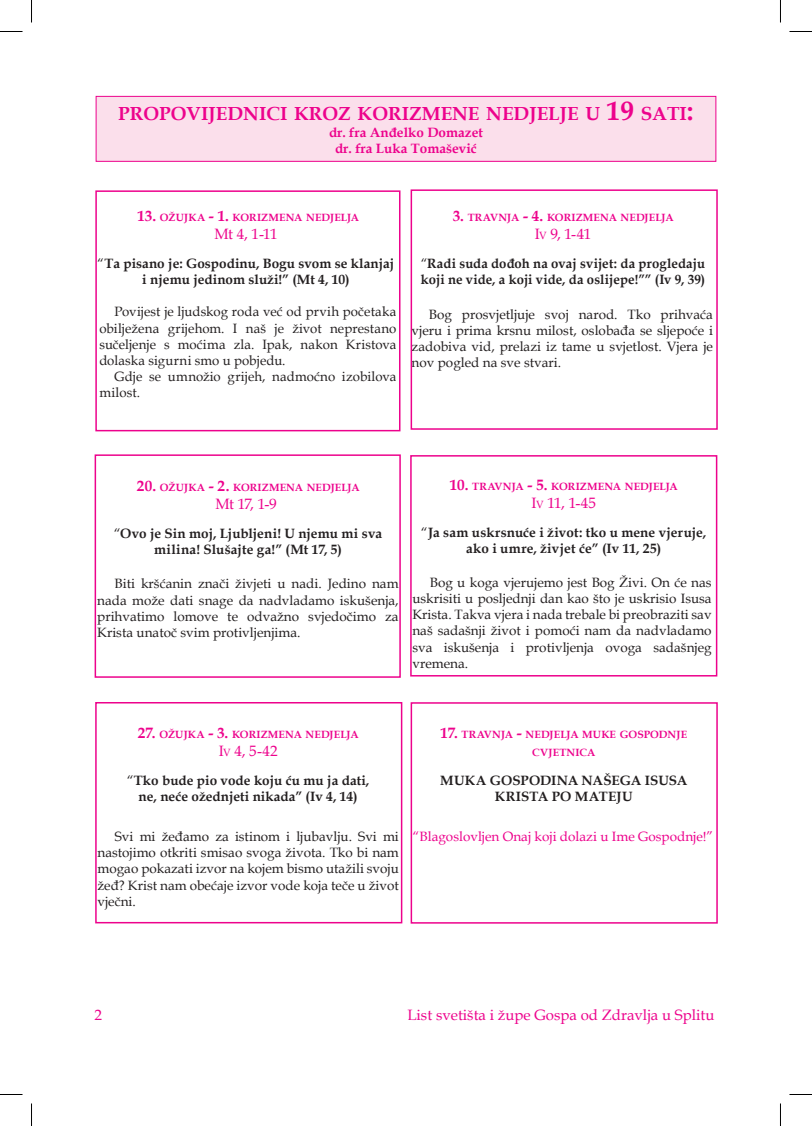
<style>
.page{position:relative;width:812px;height:1126px;background:#fff}
.page>*{position:absolute;margin:0;border:0;box-sizing:border-box;transform-origin:0 0}
.t1{font:700 18.9px "Book Antiqua";color:#ed028c}
.t2{font:15px "Book Antiqua";letter-spacing:-.03em;color:#ed028c}
.t3{font:15px "Book Antiqua";color:#ed028c}
.t4{font:13.5px/16.2px "Book Antiqua";color:#231f20;text-align:justify}
.t5{font:700 13.5px/16.2px "Book Antiqua";color:#231f20;text-align:center}
.t6{font:13.5px "Book Antiqua";color:#ed028c}
.t7{font:700 13.5px/16.2px "Book Antiqua";color:#ed028c;text-align:center}
.t8{font:700 13.5px "Book Antiqua";color:#231f20}
.t9{font:700 10.5px/18px "Book Antiqua";letter-spacing:.01em;color:#ed028c;text-align:center}
.s1{font-size:27px}
.s2{font-size:15px}
.s3{font-style:inherit}
.s4{font-weight:400}
.s5{font-size:10.5px}
</style>
<div class="page">
<div style="left:96px;top:96px;width:620px;height:66px;background:#fbdfeb;border:1px solid #ed028c"></div>
<div style="left:95px;top:190px;width:305px;height:241px;border:2px solid #ed028c"></div>
<div style="left:95px;top:454px;width:306px;height:224px;border:2px solid #ed028c"></div>
<div style="left:95px;top:702px;width:307px;height:221px;border:2px solid #ed028c"></div>
<div style="left:410px;top:189px;width:307px;height:241px;border:2px solid #ed028c"></div>
<div style="left:410px;top:455px;width:307px;height:222px;border:2px solid #ed028c"></div>
<div style="left:410px;top:702px;width:307px;height:222px;border:2px solid #ed028c"></div>
<svg style="left:0;top:31px;width:22px;height:1px"></svg>
<svg style="left:789px;top:31px;width:22px;height:1px"></svg>
<svg style="left:0;top:1094px;width:22px;height:1px"></svg>
<svg style="left:789px;top:1094px;width:22px;height:1px"></svg>
<svg style="left:31px;top:0;width:1px;height:22px"></svg>
<svg style="left:31px;top:1103px;width:1px;height:23px"></svg>
<svg style="left:780px;top:0;width:1px;height:22px"></svg>
<svg style="left:780px;top:1103px;width:1px;height:23px"></svg>
<h1 class="t1" style="left:118px;top:101px;width:577px">PROPOVIJEDNICI KROZ KORIZMENE NEDJELJE U <span class="s1">19</span> SATI<span class="s1">:</span></h1>
<p class="t7" style="left:329px;top:124px;width:155px">dr. fra Anđelko Domazet dr. fra Luka Tomašević</p>
<p class="t9" style="left:137px;top:208px;width:223px"><span class="s2">13.</span> OŽUJKA <span class="s2">- 1.</span> KORIZMENA NEDJELJA</p>
<p class="t2" style="left:214px;top:224px;width:64px">M<span class="s3">t</span> 4, 1-11</p>
<p class="t5" style="left:98px;top:255px;width:298px"><span class="s4">“</span>Ta pisano je: Gospodinu, Bogu svom se klanjaj i njemu jedinom služi!” (Mt 4, 10)</p>
<p class="t4" style="left:99px;top:303px;width:298px;text-indent:15px">Povijest je ljudskog roda već od prvih početaka obilježena grijehom. I naš je život neprestano sučeljenje s moćima zla. Ipak, nakon Kristova dolaska sigurni smo u pobjedu.</p>
<p class="t4" style="left:99px;top:368px;width:298px;text-indent:15px">Gdje se umnožio grijeh, nadmoćno izobilova milost.</p>
<p class="t9" style="left:452px;top:208px;width:222px"><span class="s2">3.</span> TRAVNJA <span class="s2">- 4.</span> KORIZMENA NEDJELJA</p>
<p class="t2" style="left:534px;top:223px;width:58px">I<span class="s5">V</span> 9, 1-41</p>
<p class="t5" style="left:421px;top:255px;width:286px;text-align:left"><span class="s4">“</span>Radi suda dođoh na ovaj svijet: da progledaju koji ne vide, a koji vide, da oslijepe!”” (Iv 9, 39)</p>
<p class="t4" style="left:411px;top:306px;width:303px;text-indent:17px">Bog prosvjetljuje svoj narod. Tko prihvaća vjeru i prima krsnu milost, oslobađa se sljepoće i zadobiva vid, prelazi iz tame u svjetlost. Vjera je nov pogled na sve stvari.</p>
<p class="t9" style="left:137px;top:479px;width:224px"><span class="s2">20.</span> OŽUJKA <span class="s2">- 2.</span> KORIZMENA NEDJELJA</p>
<p class="t2" style="left:215px;top:494px;width:63px">M<span class="s3">t</span> 17, 1-9</p>
<p class="t5" style="left:114px;top:526px;width:270px"><span class="s4">“</span>Ovo je Sin moj, Ljubljeni! U njemu mi sva milina! Slušajte ga!” (Mt 17, 5)</p>
<p class="t4" style="left:97px;top:575px;width:303px;text-indent:17px">Biti kršćanin znači živjeti u nadi. Jedino nam nada može dati snage da nadvladamo iskušenja, prihvatimo lomove te odvažno svjedočimo za Krista unatoč svim protivljenjima.</p>
<p class="t9" style="left:450px;top:478px;width:229px"><span class="s2">10.</span> TRAVNJA <span class="s2">- 5.</span> KORIZMENA NEDJELJA</p>
<p class="t2" style="left:531px;top:493px;width:66px">I<span class="s5">V</span> 11, 1-45</p>
<p class="t5" style="left:421px;top:524px;width:286px"><span class="s4">“</span>Ja sam uskrsnuće i život: tko u mene vjeruje, ako i umre, živjet će” (Iv 11, 25)</p>
<p class="t4" style="left:412px;top:574px;width:301px;text-indent:17px">Bog u koga vjerujemo jest Bog Živi. On će nas uskrisiti u posljednji dan kao što je uskrisio Isusa Krista. Takva vjera i nada trebale bi preobraziti sav naš sadašnji život i pomoći nam da nadvladamo sva iskušenja i protivljenja ovoga sadašnjeg vremena.</p>
<p class="t9" style="left:138px;top:726px;width:222px"><span class="s2">27.</span> OŽUJKA <span class="s2">- 3.</span> KORIZMENA NEDJELJA</p>
<p class="t2" style="left:219px;top:741px;width:60px">I<span class="s5">V</span> 4, 5-42</p>
<p class="t5" style="left:127px;top:773px;width:243px"><span class="s4">“</span>Tko bude pio vode koju ću mu ja dati, ne, neće ožednjeti nikada” (Iv 4, 14)</p>
<p class="t4" style="left:97px;top:828px;width:303px;text-indent:17px">Svi mi žeđamo za istinom i ljubavlju. Svi mi nastojimo otkriti smisao svoga života. Tko bi nam mogao pokazati izvor na kojem bismo utažili svoju žeđ? Krist nam obećaje izvor vode koja teče u život vječni.</p>
<p class="t9" style="left:440px;top:725px;width:248px"><span class="s2">17.</span> TRAVNJA <span class="s2">-</span> NEDJELJA MUKE GOSPODNJE<br>CVJETNICA</p>
<p class="t8" style="left:440px;top:771px;width:13px">MUKA</p>
<p class="t8" style="left:489px;top:771px;width:11px">GOSPODINA</p>
<p class="t8" style="left:581px;top:771px;width:41px">NAŠEGA</p>
<p class="t8" style="left:644px;top:771px;width:10px">ISUSA</p>
<p class="t8" style="left:495px;top:787px;width:10px">KRISTA</p>
<p class="t8" style="left:551px;top:787px;width:34px">PO MATEJU</p>
<p class="t6" style="left:412px;top:827px;width:302px">“Blagoslovljen Onaj koji dolazi u Ime Gospodnje!”</p>
<p class="t3" style="left:95px;top:1005px;width:9px">2</p>
<p class="t3" style="left:407px;top:1005px;width:308px">List svetišta i župe Gospa od Zdravlja u Splitu</p>
</div>
